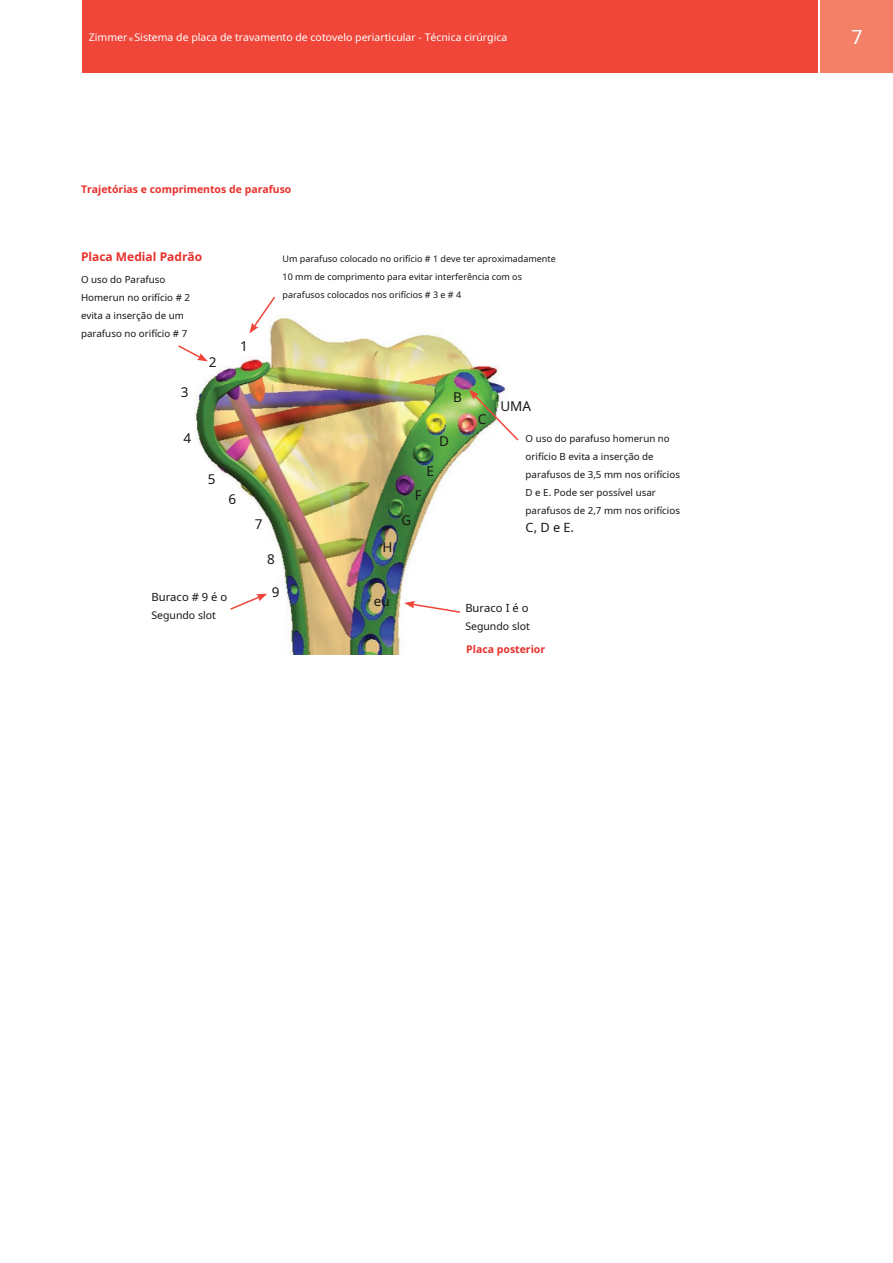
<style>
.page{position:relative;width:893px;height:1263px;background:#fff}
.page>*{position:absolute;margin:0;border:0;box-sizing:border-box;transform-origin:0 0}
.t1{font:19.5px "Noto Sans";color:#fff}
.t2{font:13.5px "Noto Sans";color:#171615}
.t3{font:12.75px "Noto Sans";color:#171615}
.t4{font:700 12px "Noto Sans";color:#e8302b}
.t5{font:11.25px "Noto Sans";color:#171615}
.t6{font:10.5px "Noto Sans";color:#fff}
.t7{font:700 10.5px "Noto Sans";color:#e8302b}
.t8{font:10.5px "Noto Sans";color:#171615}
.t9{font:9.75px/18px "Noto Sans";color:#171615}
.t10{font:9px/18px "Noto Sans";color:#171615}
.s1{font-size:5.25px}
</style>
<div class="page">
<div style="left:821px;top:0;width:72px;height:72px;background:#f48167"></div>
<div style="left:83px;top:0;width:735px;height:72px;background:#ef4639"></div>
<img style="left:195px;top:317px;width:312px;height:337px">
<svg style="left:178px;top:344px;width:30px;height:17px"></svg>
<svg style="left:249px;top:296px;width:28px;height:38px"></svg>
<svg style="left:229px;top:594px;width:38px;height:17px"></svg>
<img style="left:469px;top:389px;width:50px;height:53px">
<svg style="left:404px;top:601px;width:58px;height:13px"></svg>
<p class="t6" style="left:89px;top:30px;width:420px">Zimmer <span class="s1">®</span> Sistema de placa de travamento de cotovelo periarticular - Técnica cirúrgica</p>
<h1 class="t1" style="left:851px;top:23px;width:13px">7</h1>
<p class="t7" style="left:81px;top:182px;width:212px">Trajetórias e comprimentos de parafuso</p>
<p class="t4" style="left:81px;top:248px;width:123px">Placa Medial Padrão</p>
<p class="t9" style="left:81px;top:270px;width:111px">O uso do Parafuso<br>Homerun no orifício # 2 evita a inserção de um parafuso no orifício # 7</p>
<h2 class="t2" style="left:181px;top:383px;width:9px">3</h2>
<h2 class="t2" style="left:184px;top:428px;width:9px">4</h2>
<h2 class="t2" style="left:209px;top:353px;width:9px">2</h2>
<h2 class="t2" style="left:208px;top:470px;width:9px">5</h2>
<h2 class="t2" style="left:240px;top:336px;width:9px">1</h2>
<h2 class="t2" style="left:229px;top:490px;width:9px">6</h2>
<p class="t5" style="left:151px;top:589px;width:77px">Buraco # 9 é o</p>
<p class="t8" style="left:151px;top:607px;width:66px">Segundo slot</p>
<p class="t10" style="left:283px;top:250px;width:275px">Um parafuso colocado no orifício # 1 deve ter aproximadamente<br>10 mm de comprimento para evitar interferência com os parafusos colocados nos orifícios # 3 e # 4</p>
<h2 class="t2" style="left:255px;top:515px;width:9px">7</h2>
<h2 class="t2" style="left:453px;top:388px;width:10px">B</h2>
<h2 class="t2" style="left:439px;top:432px;width:11px">D</h2>
<h2 class="t2" style="left:427px;top:461px;width:9px">E</h2>
<h2 class="t2" style="left:415px;top:485px;width:9px">F</h2>
<h2 class="t2" style="left:401px;top:511px;width:11px">G</h2>
<h2 class="t2" style="left:478px;top:410px;width:10px">C</h2>
<h2 class="t2" style="left:500px;top:396px;width:32px">UMA</h2>
<p class="t9" style="left:526px;top:429px;width:156px">O uso do parafuso homerun no orifício B evita a inserção de parafusos de 3,5 mm nos orifícios<br>D e E. Pode ser possível usar parafusos de 2,7 mm nos orifícios</p>
<h3 class="t3" style="left:526px;top:518px;width:50px">C, D e E.</h3>
<h2 class="t2" style="left:267px;top:549px;width:9px">8</h2>
<h2 class="t2" style="left:272px;top:582px;width:9px">9</h2>
<h2 class="t2" style="left:382px;top:538px;width:12px">H</h2>
<h2 class="t2" style="left:374px;top:592px;width:17px">eu</h2>
<p class="t5" style="left:465px;top:599px;width:65px">Buraco I é o</p>
<p class="t8" style="left:465px;top:618px;width:66px">Segundo slot</p>
<p class="t7" style="left:466px;top:641px;width:80px">Placa posterior</p>
</div>
